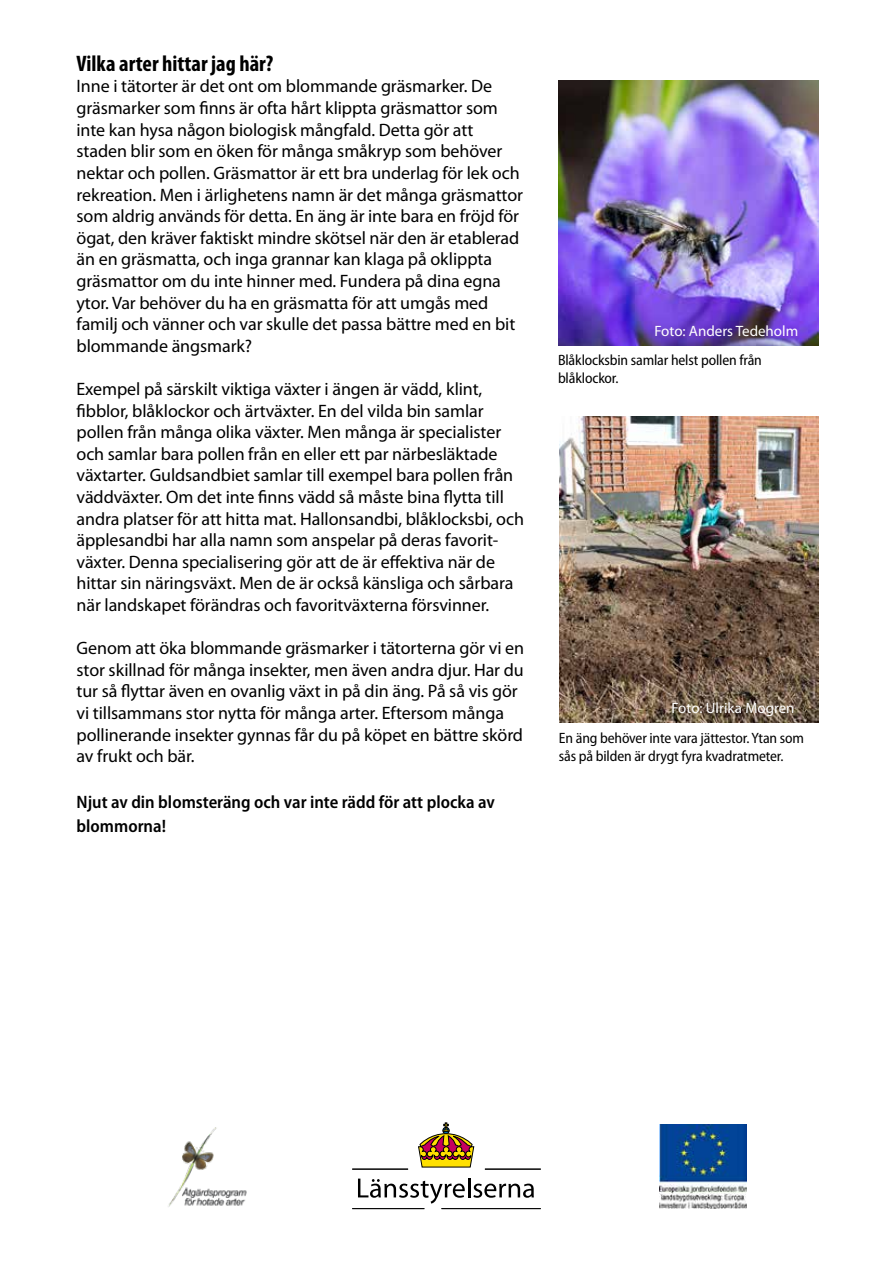
<style>
.page{position:relative;width:893px;height:1263px;background:#fff}
.page>*{position:absolute;margin:0;border:0;box-sizing:border-box;transform-origin:0 0}
.t1{font:700 condensed 22.5px "Myriad Pro";color:#000}
.t2{font:18px/21.6px "Myriad Pro";letter-spacing:-.005em;color:#000}
.t3{font:600 semi-condensed 18px/24px "Myriad Pro";color:#000}
.t4{font:semi-condensed 15px/18px "Myriad Pro";letter-spacing:-.01em;color:#000}
.t5{font:15px "Myriad Pro";color:#fff}
</style>
<div class="page">
<img style="left:559px;top:81px;width:259px;height:265px">
<img style="left:559px;top:417px;width:259px;height:306px">
<svg style="left:358px;top:1178px;width:107px;height:25px"></svg>
<hr style="left:468px;top:1177px;width:2px;height:20px;background:#000">
<svg style="left:473px;top:1183px;width:61px;height:15px"></svg>
<hr style="left:352px;top:1169px;width:56px;height:1px;background:#000">
<hr style="left:485px;top:1169px;width:56px;height:1px;background:#000">
<hr style="left:441px;top:1208px;width:100px;height:1px;background:#000">
<hr style="left:352px;top:1208px;width:72px;height:1px;background:#000">
<svg style="left:418px;top:1123px;width:56px;height:44px"></svg>
<img style="left:659px;top:1124px;width:87px;height:85px">
<img style="left:168px;top:1127px;width:79px;height:80px">
<p class="t1" style="left:77px;top:51px;width:198px">Vilka arter hittar jag här?</p>
<p class="t2" style="left:77px;top:76px;width:448px">Inne i tätorter är det ont om blommande gräsmarker. De gräsmarker som finns är ofta hårt klippta gräsmattor som inte kan hysa någon biologisk mångfald. Detta gör att staden blir som en öken för många småkryp som behöver nektar och pollen. Gräsmattor är ett bra underlag för lek och rekreation. Men i ärlighetens namn är det många gräsmattor som aldrig används för detta. En äng är inte bara en fröjd för ögat, den kräver faktiskt mindre skötsel när den är etablerad än en gräsmatta, och inga grannar kan klaga på oklippta gräsmattor om du inte hinner med. Fundera på dina egna ytor. Var behöver du ha en gräsmatta för att umgås med familj och vänner och var skulle det passa bättre med en bit blommande ängsmark?</p>
<p class="t2" style="left:77px;top:378px;width:449px">Exempel på särskilt viktiga växter i ängen är vädd, klint, fibblor, blåklockor och ärtväxter. En del vilda bin samlar pollen från många olika växter. Men många är specialister och samlar bara pollen från en eller ett par närbesläktade växtarter. Guldsandbiet samlar till exempel bara pollen från väddväxter. Om det inte finns vädd så måste bina flytta till andra platser för att hitta mat. Hallonsandbi, blåklocksbi, och äpplesandbi har alla namn som anspelar på deras favorit&shy;växter. Denna specialisering gör att de är effektiva när de hittar sin näringsväxt. Men de är också känsliga och sårbara när landskapet förändras och favoritväxterna försvinner.</p>
<p class="t2" style="left:77px;top:638px;width:449px">Genom att öka blommande gräsmarker i tätorterna gör vi en stor skillnad för många insekter, men även andra djur. Har du tur så flyttar även en ovanlig växt in på din äng. På så vis gör vi tillsammans stor nytta för många arter. Eftersom många pollinerande insekter gynnas får du på köpet en bättre skörd av frukt och bär.</p>
<p class="t3" style="left:77px;top:790px;width:420px">Njut av din blomsteräng och var inte rädd för att plocka av blommorna!</p>
<p class="t5" style="left:654px;top:323px;width:145px">Foto: Anders Tedeholm</p>
<p class="t4" style="left:558px;top:351px;width:205px">Blåklocksbin samlar helst pollen från blåklockor.</p>
<p class="t5" style="left:671px;top:699px;width:125px">Foto: Ulrika Mogren</p>
<p class="t4" style="left:559px;top:729px;width:247px">En äng behöver inte vara jättestor. Ytan som sås på bilden är drygt fyra kvadratmeter.</p>
</div>
